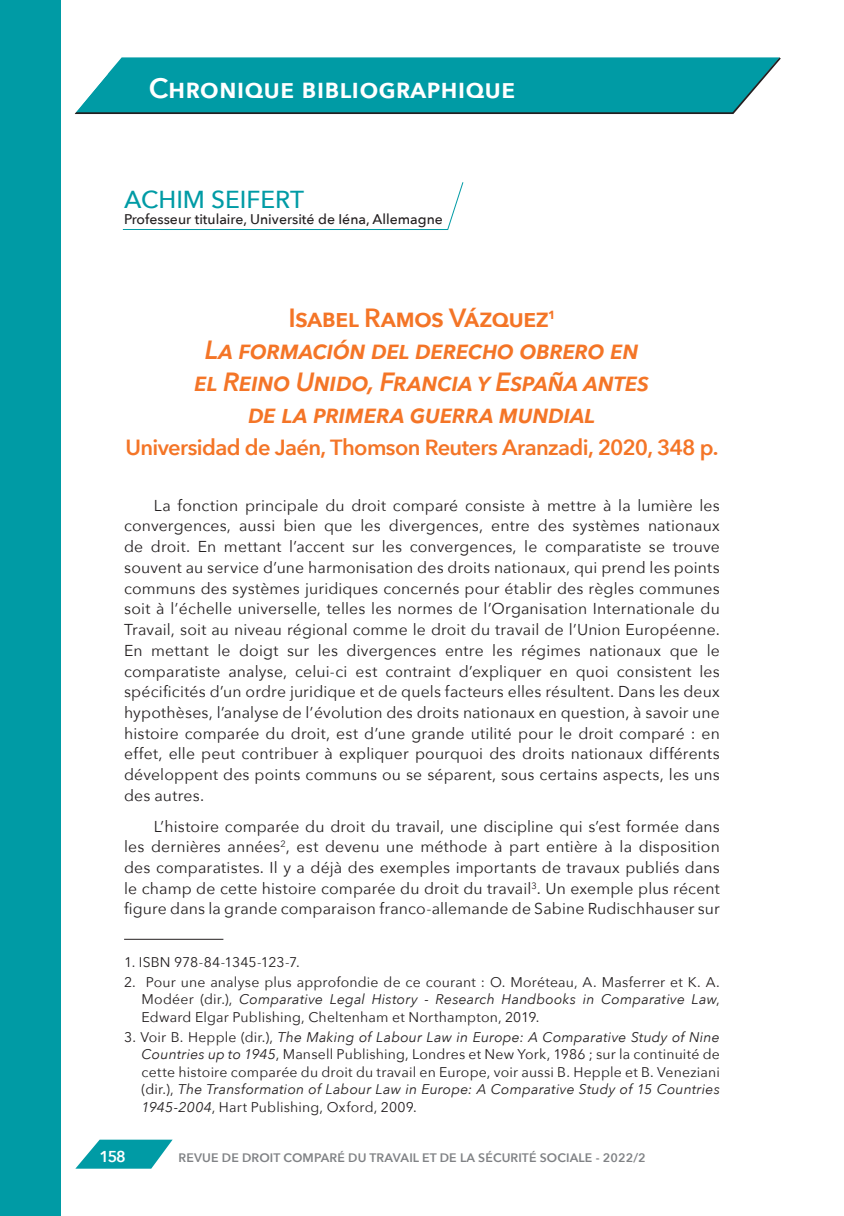
<style>
.page{position:relative;width:844px;height:1216px;background:#fff}
.page>*{position:absolute;margin:0;border:0;box-sizing:border-box;transform-origin:0 0}
.t1{font:600 28px "Avenir Next";color:#fff}
.Titre_article{font:italic 600 26.25px/31.8px "Avenir Next";letter-spacing:-.025em;color:#f47527;text-align:center}
.t2{font:500 24.5px "Avenir Next";color:#009ba5}
.Titre_article-2{font:600 21.88px "Avenir Next";letter-spacing:-.03em;color:#f47527}
.Texte_courant{font:15.75px/20.7px "Avenir Next";letter-spacing:.01em;color:#231f20;text-align:justify}
.t3{font:600 15.75px "Avenir Next";color:#fff}
.Corps_note_de_bas_de{font:14px/17.5px "Avenir Next";letter-spacing:.015em;color:#231f20;text-align:justify}
.t4{font:500 14px "Avenir Next";color:#231f20}
.t5{font:600 12.25px "Avenir Next";letter-spacing:.01em;color:#808285}
.s1{font-style:normal}
.s2{font-style:italic}
</style>
<div class="page">
<svg style="left:76px;top:1139px;width:96px;height:29px"></svg>
<div style="left:0;top:0;width:61px;height:1215px;background:#009ba5"></div>
<svg style="left:74px;top:57px;width:705px;height:57px;background:#139ea7"></svg>
<hr style="left:124px;top:938px;width:99px;height:1px;background:#231f20">
<svg style="left:184px;top:182px;width:280px;height:48px"></svg>
<hr style="left:123px;top:229px;width:61px;height:1px;background:#009ba5">
<h1 class="t1" style="left:149px;top:65px;width:368px">Chronique bibliographique</h1>
<p class="t2" style="left:124px;top:179px;width:181px">ACHIM SEIFERT</p>
<p class="t4" style="left:124px;top:207px;width:320px">Professeur titulaire, Université de Iéna, Allemagne</p>
<p class="Titre_article" style="left:194px;top:301px;width:456px"><span class="s1">Isabel Ramos Vázquez</span><sup>1<br></sup>La formación del derecho obrero en el Reino Unido, Francia y España antes de la primera guerra mundial</p>
<p class="Titre_article-2" style="left:125px;top:429px;width:594px">Universidad de Jaén, Thomson Reuters Aranzadi, 2020, 348 p.</p>
<p class="Texte_courant" style="left:124px;top:494px;width:597px;text-indent:30px">La fonction principale du droit comparé consiste à mettre à la lumière les convergences, aussi bien que les divergences, entre des systèmes nationaux de droit. En mettant l’accent sur les convergences, le comparatiste se trouve souvent au service d’une harmonisation des droits nationaux, qui prend les points communs des systèmes juridiques concernés pour établir des règles communes soit à l’échelle universelle, telles les normes de l’Organisation Internationale du Travail, soit au niveau régional comme le droit du travail de l’Union Européenne.<br>En mettant le doigt sur les divergences entre les régimes nationaux que le comparatiste analyse, celui-ci est contraint d’expliquer en quoi consistent les spécificités d’un ordre juridique et de quels facteurs elles résultent. Dans les deux hypothèses, l’analyse de l’évolution des droits nationaux en question, à savoir une histoire comparée du droit, est d’une grande utilité pour le droit comparé : en effet, elle peut contribuer à expliquer pourquoi des droits nationaux différents développent des points communs ou se séparent, sous certains aspects, les uns des autres.</p>
<p class="Texte_courant" style="left:124px;top:815px;width:597px;text-indent:30px">L’histoire comparée du droit du travail, une discipline qui s’est formée dans les dernières années<sup>2</sup>, est devenu une méthode à part entière à la disposition des comparatistes. Il y a déjà des exemples importants de travaux publiés dans le champ de cette histoire comparée du droit du travail<sup>3</sup>. Un exemple plus récent figure dans la grande comparaison franco-allemande de Sabine Rudischhauser sur</p>
<p class="Corps_note_de_bas_de" style="left:124px;top:952px;width:177px">1. ISBN 978-84-1345-123-7.</p>
<p class="Corps_note_de_bas_de" style="left:142px;top:972px;width:579px;text-indent:-18px">2. Pour une analyse plus approfondie de ce courant : O. Moréteau, A. Masferrer et K. A.<br>Modéer (dir.), <span class="s2">Comparative Legal History - Research Handbooks in Comparative Law</span>, Edward Elgar Publishing, Cheltenham et Northampton, 2019.</p>
<p class="Corps_note_de_bas_de" style="left:142px;top:1027px;width:579px;text-indent:-18px">3. Voir B. Hepple (dir.), <span class="s2">The Making of Labour Law in Europe: A Comparative Study of Nine Countries up to 1945</span>, Mansell Publishing, Londres et New York, 1986 ; sur la continuité de cette histoire comparée du droit du travail en Europe, voir aussi B. Hepple et B. Veneziani (dir.), <span class="s2">The Transformation of Labour Law in Europe: A Comparative Study of 15 Countries 1945-2004</span>, Hart Publishing, Oxford, 2009.</p>
<p class="t3" style="left:99px;top:1143px;width:28px">158</p>
<p class="t5" style="left:178px;top:1146px;width:468px">REVUE DE DROIT COMPARÉ DU TRAVAIL ET DE LA SÉCURITÉ SOCIALE - 2022/2</p>
</div>
